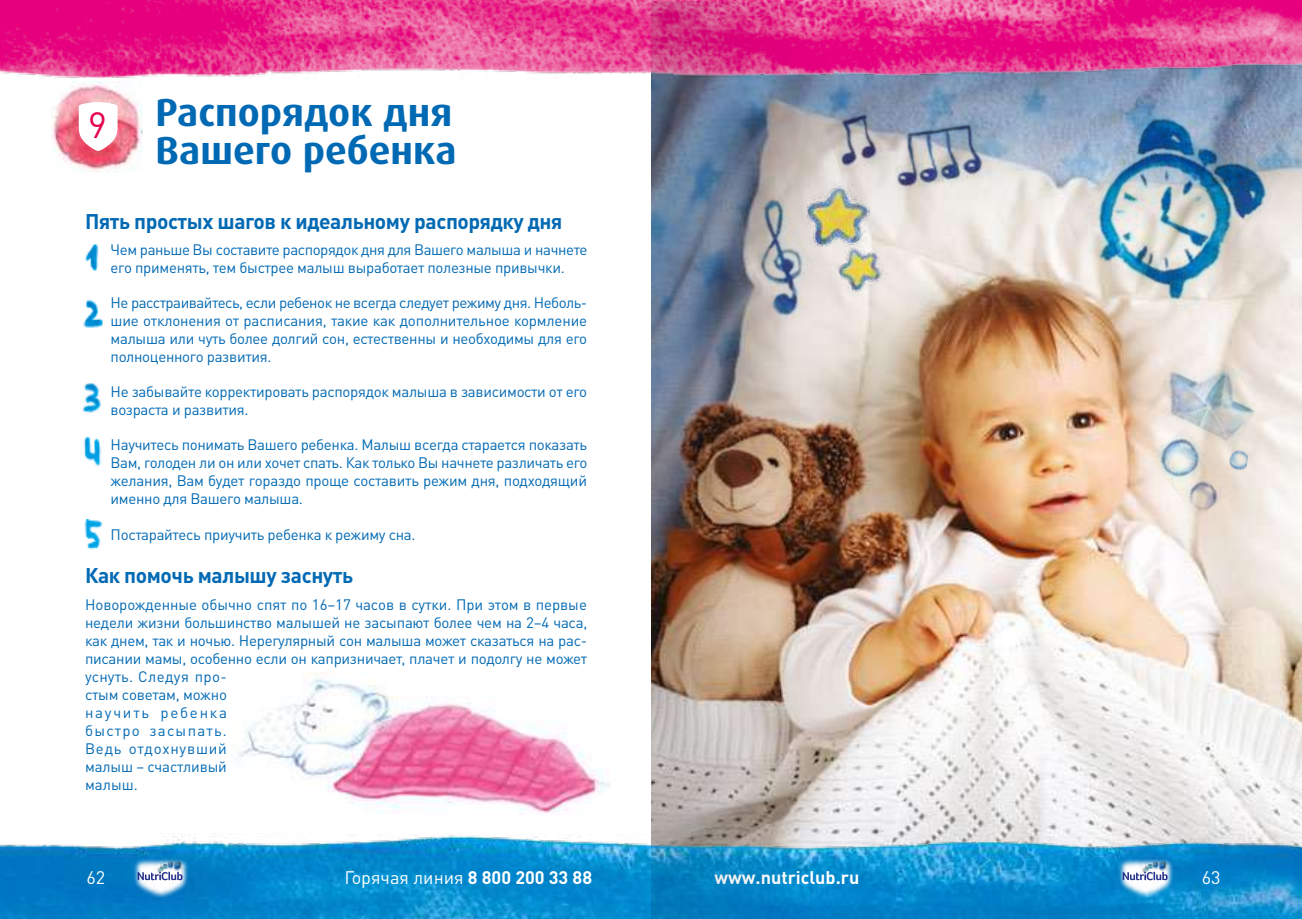
<style>
.page{position:relative;width:1302px;height:919px;background:#fff}
.page>*{position:absolute;margin:0;border:0;box-sizing:border-box;transform-origin:0 0}
.t1{font:700 39px/37.5px "Dax Pro";color:#0069b4;text-align:right}
.t2{font:700 21px "DIN Pro";letter-spacing:-.02em;color:#0069b4}
.t3{font:18px "DIN Pro";color:#fff}
.t4{font:700 18px "DIN Pro";color:#fff}
.t5{font:15px/18px "DIN Pro";letter-spacing:-.02em;color:#0069b4}
.s1{font-weight:700}
</style>
<div class="page">
<img style="left:850px;top:78px;width:451px;height:755px">
<img style="left:0;top:833px;width:1301px;height:85px">
<img style="left:1117px;top:857px;width:57px;height:41px">
<img style="left:1139px;top:858px;width:31px;height:16px">
<svg style="left:1122px;top:871px;width:45px;height:9px"></svg>
<img style="left:132px;top:857px;width:57px;height:41px">
<img style="left:155px;top:858px;width:31px;height:16px">
<svg style="left:138px;top:871px;width:44px;height:9px"></svg>
<img style="left:51px;top:81px;width:91px;height:91px">
<svg style="left:79px;top:102px;width:39px;height:49px"></svg>
<img style="left:1066px;top:96px;width:218px;height:224px">
<img style="left:850px;top:183px;width:19px;height:54px">
<img style="left:850px;top:237px;width:39px;height:59px">
<img style="left:850px;top:106px;width:42px;height:72px">
<img style="left:888px;top:120px;width:104px;height:72px">
<img style="left:1149px;top:343px;width:125px;height:112px">
<img style="left:85px;top:244px;width:14px;height:27px">
<img style="left:83px;top:299px;width:20px;height:29px">
<img style="left:82px;top:383px;width:19px;height:30px">
<img style="left:83px;top:436px;width:18px;height:31px">
<img style="left:84px;top:519px;width:19px;height:31px">
<img style="left:238px;top:673px;width:372px;height:140px">
<img style="left:1148px;top:427px;width:84px;height:92px">
<img style="left:1225px;top:445px;width:23px;height:27px">
<img style="left:0;top:0;width:1301px;height:78px">
<img style="left:651px;top:1px;width:199px;height:917px">
<h1 class="t1" style="left:88px;top:94px;width:370px"><sub>9</sub> Распорядок дня<br>Вашего ребенка</h1>
<h2 class="t2" style="left:85px;top:207px;width:478px">Пять простых шагов к идеальному распорядку дня</h2>
<p class="t5" style="left:111px;top:240px;width:478px">Чем раньше Вы составите распорядок дня для Вашего малыша и начнете его применять, тем быстрее малыш выработает полезные привычки.</p>
<p class="t5" style="left:111px;top:293px;width:478px;text-align:justify">Не расстраивайтесь, если ребенок не всегда следует режиму дня. Неболь&shy;шие отклонения от расписания, такие как дополнительное кормление малыша или чуть более долгий сон, естественны и необходимы для его полноценного развития.</p>
<p class="t5" style="left:111px;top:382px;width:478px">Не забывайте корректировать распорядок малыша в зависимости от его возраста и развития.</p>
<p class="t5" style="left:111px;top:435px;width:478px;text-align:justify">Научитесь понимать Вашего ребенка. Малыш всегда старается показать Вам, голоден ли он или хочет спать. Как только Вы начнете различать его желания, Вам будет гораздо проще составить режим дня, подходящий именно для Вашего малыша.</p>
<p class="t5" style="left:111px;top:524px;width:306px">Постарайтесь приучить ребенка к режиму сна.</p>
<h2 class="t2" style="left:85px;top:561px;width:269px">Как помочь малышу заснуть</h2>
<p class="t5" style="left:85px;top:594px;width:503px">Новорожденные обычно спят по 16–17 часов в сутки. При этом в первые недели жизни большинство малышей не засыпают более чем на 2–4 часа, как днем, так и ночью. Нерегулярный сон малыша может сказаться на рас&shy;писании мамы, особенно если он капризничает, плачет и подолгу не может уснуть. Следуя про-<br>стым советам, можно<br>научить ребенка<br>быстро засыпать.<br>Ведь отдохнувший<br>малыш – счастливый<br>малыш.</p>
<p class="t3" style="left:86px;top:865px;width:20px">62</p>
<p class="t3" style="left:344px;top:865px;width:249px">Горячая линия <span class="s1">8 800 200 33 88</span></p>
<p class="t4" style="left:714px;top:865px;width:146px">www.nutriclub.ru</p>
<p class="t3" style="left:1201px;top:865px;width:20px">63</p>
</div>
